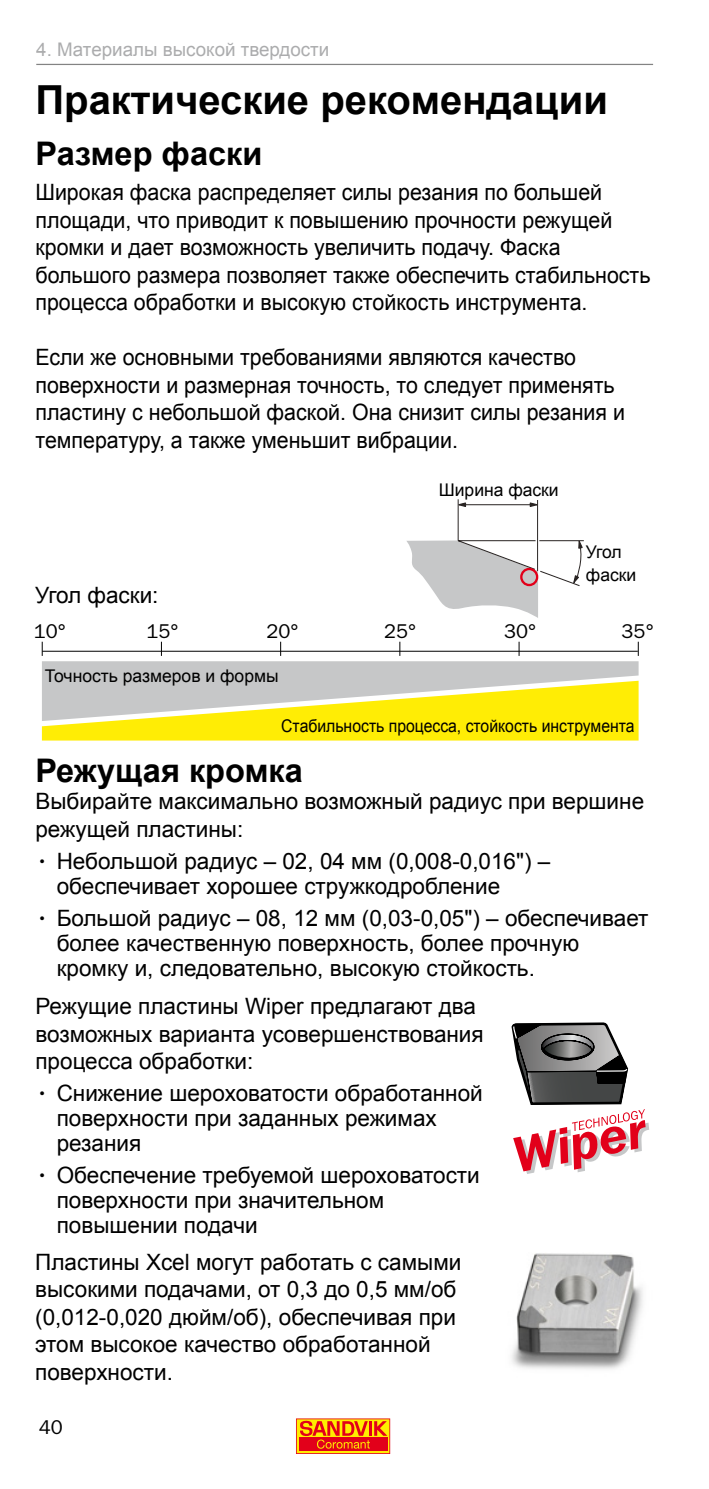
<style>
.page{position:relative;width:709px;height:1489px;background:#fff}
.page>*{position:absolute;margin:0;border:0;box-sizing:border-box;transform-origin:0 0}
.t1{font:700 40px "Arial";color:#000}
.t2{font:700 32.5px "Arial";color:#000}
.t3{font:22.5px/27.5px "Arial";color:#000}
.t4{font:22.5px/27.5px "Arial";color:#000;scale:.95 1}
.t5{font:20px "ITC Franklin Gothic Std";color:#000}
.t6{font:18.75px "Arial";color:#87888a}
.t7{font:17.5px/22.5px "Arial";color:#000}
.t8{font:17.5px "Arial";color:#000;scale:.9 1}
.s1{font-family:"ITC Franklin Gothic Std"}
</style>
<div class="page">
<hr style="left:36px;top:64px;width:617px;height:1px;background:#000">
<svg style="left:296px;top:1418px;width:94px;height:35px;background:#ee6412"></svg>
<img style="left:511px;top:1253px;width:132px;height:116px">
<svg style="left:511px;top:1022px;width:138px;height:151px"></svg>
<svg style="left:407px;top:499px;width:177px;height:119px"></svg>
<div style="left:520px;top:568px;width:18px;height:18px;border:2px solid #e2001a;border-radius:50%"></div>
<svg style="left:42px;top:641px;width:597px;height:99px"></svg>
<p class="t6" style="left:36px;top:37px;width:294px">4. Материалы высокой твердости</p>
<h1 class="t1" style="left:35px;top:73px;width:574px">Практические рекомендации</h1>
<h2 class="t2" style="left:35px;top:132px;width:228px">Размер фаски</h2>
<p class="t4" style="left:35px;top:179px;width:649px">Широкая фаска распределяет силы резания по большей площади, что приводит к повышению прочности режущей кромки и дает возможность увеличить подачу. Фаска большого размера позволяет также обеспечить стабильность процесса обработки и высокую стойкость инструмента.</p>
<p class="t4" style="left:35px;top:344px;width:622px">Если же основными требованиями являются качество поверхности и размерная точность, то следует применять пластину с небольшой фаской. Она снизит силы резания и температуру, а также уменьшит вибрации.</p>
<p class="t3" style="left:35px;top:581px;width:125px">Угол фаски:</p>
<p class="t7" style="left:439px;top:479px;width:121px">Ширина фаски</p>
<p class="t7" style="left:586px;top:541px;width:52px">Угол фаски</p>
<p class="t5" style="left:34px;top:620px;width:34px">10°</p>
<p class="t5" style="left:146px;top:620px;width:34px">15°</p>
<p class="t5" style="left:266px;top:620px;width:34px">20°</p>
<p class="t5" style="left:384px;top:620px;width:34px">25°</p>
<p class="t5" style="left:504px;top:620px;width:34px">30°</p>
<p class="t5" style="left:621px;top:620px;width:34px">35°</p>
<p class="t7" style="left:45px;top:664px;width:235px">Точность размеров и формы</p>
<p class="t8" style="left:281px;top:714px;width:394px">Стабильность процесса, стойкость инструмента</p>
<h2 class="t2" style="left:35px;top:748px;width:269px">Режущая кромка</h2>
<p class="t3" style="left:35px;top:787px;width:610px">Выбирайте максимально возможный радиус при вершине режущей пластины:</p>
<p class="t3" style="left:57px;top:848px;width:495px;line-height:25px;text-indent:-21px"><span class="s1">•</span> Небольшой радиус – 02, 04 мм (0,008-0,016") – обеспечивает хорошее стружкодробление</p>
<p class="t3" style="left:57px;top:905px;width:593px;line-height:25px;text-indent:-21px"><span class="s1">•</span> Большой радиус – 08, 12 мм (0,03-0,05") – обеспечивает более качественную поверхность, более прочную кромку и, следовательно, высокую стойкость.</p>
<p class="t3" style="left:35px;top:992px;width:450px">Режущие пластины Wiper предлагают два возможных варианта усовершенствования процесса обработки:</p>
<p class="t3" style="left:57px;top:1081px;width:427px;line-height:25px;text-indent:-21px"><span class="s1">•</span> Снижение шероховатости обработанной поверхности при заданных режимах резания</p>
<p class="t3" style="left:57px;top:1163px;width:424px;line-height:25px;text-indent:-21px"><span class="s1">•</span> Обеспечение требуемой шероховатости поверхности при значительном повышении подачи</p>
<p class="t3" style="left:35px;top:1248px;width:428px">Пластины Xcel могут работать с самыми высокими подачами, от 0,3 до 0,5 мм/об (0,012-0,020 дюйм/об), обеспечивая при этом высокое качество обработанной поверхности.</p>
<p class="t5" style="left:39px;top:1415px;width:26px">40</p>
</div>
